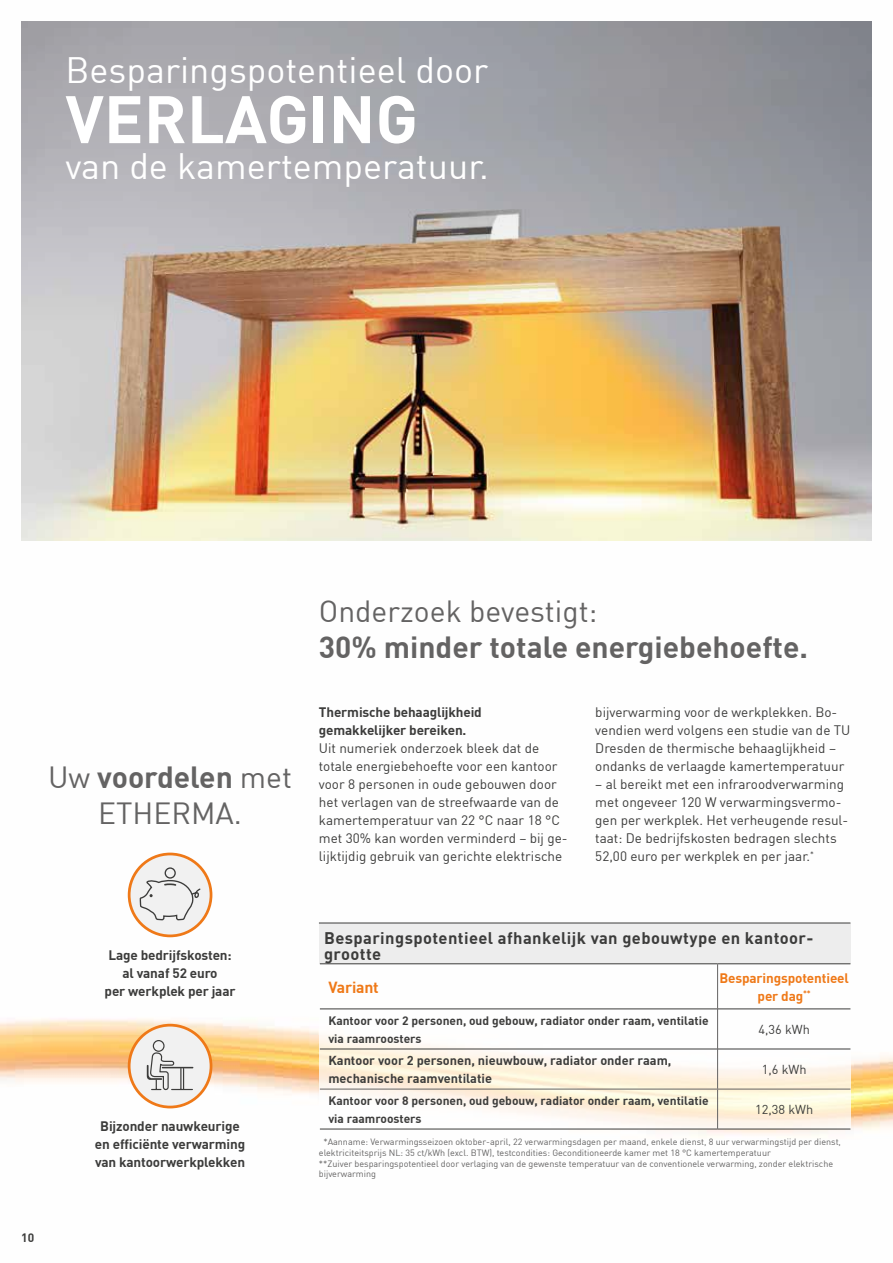
<style>
.page{position:relative;width:893px;height:1263px;background:#fff}
.page>*{position:absolute;margin:0;border:0;box-sizing:border-box;transform-origin:0 0}
.t1{font:700 66px "DIN";color:#fff}
.t2{font:36px "DIN";color:#fff}
.t3{font:30px/36px "DIN";color:#646363;text-align:center}
.t4{font:700 30px "DIN";color:#646363}
.t5{font:700 16.5px/15.8px "DIN";letter-spacing:.025em;color:#3c3c3b}
.t6{font:700 15.75px "DIN";letter-spacing:-.01em;color:#ef7918}
.t7{font:13.5px/18px "DIN";color:#3c3c3b}
.t8{font:700 13.5px/18px "DIN";letter-spacing:-.01em;color:#3c3c3b;text-align:center}
.t9{font:700 13.5px/18px "DIN";letter-spacing:-.01em;color:#ef7918;text-align:center}
.t10{font:700 12.75px/18px "DIN";color:#3c3c3b}
.t11{font:12.75px "DIN";color:#3c3c3b}
.t12{font:700 12px/18px "DIN";color:#3c3c3b}
.t13{font:9px/10.8px "DIN";color:#646363}
.s1{font-weight:700}
</style>
<div class="page">
<img style="left:0;top:540px;width:893px;height:597px">
<svg style="left:319px;top:963px;width:531px;height:165px"></svg>
<img style="left:21px;top:21px;width:851px;height:519px">
<svg style="left:21px;top:22px;width:851px;height:299px;background:#aaa29f"></svg>
<div style="left:293px;top:682px;width:295px;height:208px;background:#fff"></div>
<div style="left:319px;top:923px;width:531px;height:40px;background:#ededed"></div>
<hr style="left:320px;top:1009px;width:397px;height:1px;background:#3c3c3b">
<hr style="left:320px;top:1049px;width:397px;height:1px;background:#3c3c3b">
<hr style="left:320px;top:1129px;width:398px;height:1px;background:#3c3c3b">
<hr style="left:718px;top:1009px;width:132px;height:1px;background:#3c3c3b">
<hr style="left:718px;top:1049px;width:132px;height:1px;background:#3c3c3b">
<hr style="left:718px;top:1129px;width:132px;height:1px;background:#3c3c3b">
<hr style="left:320px;top:963px;width:398px;height:1px;background:#3c3c3b">
<hr style="left:718px;top:963px;width:132px;height:1px;background:#3c3c3b">
<hr style="left:320px;top:1089px;width:398px;height:1px;background:#646363">
<hr style="left:718px;top:1089px;width:132px;height:1px;background:#646363">
<hr style="left:717px;top:964px;width:1px;height:45px;background:#646363">
<hr style="left:717px;top:1009px;width:1px;height:40px;background:#646363">
<hr style="left:717px;top:1049px;width:1px;height:40px;background:#646363">
<hr style="left:717px;top:1089px;width:1px;height:40px;background:#646363">
<div style="left:129px;top:1025px;width:82px;height:82px;background:#f1f1f1;border-radius:50%"></div>
<div style="left:128px;top:1024px;width:84px;height:84px;border:3px solid #ef7918;border-radius:50%"></div>
<svg style="left:147px;top:1040px;width:45px;height:51px"></svg>
<hr style="left:162px;top:1067px;width:31px;height:1px;background:#3c3c3b">
<hr style="left:319px;top:923px;width:531px;height:1px;background:#3c3c3b">
<svg style="left:129px;top:854px;width:82px;height:82px;fill:#f1f1f1"></svg>
<div style="left:128px;top:853px;width:84px;height:84px;border:3px solid #ef7918;border-radius:50%"></div>
<svg style="left:139px;top:867px;width:62px;height:54px"></svg>
<h2 class="t2" style="left:65px;top:48px;width:424px">Besparingspotentieel door</h2>
<h1 class="t1" style="left:65px;top:76px;width:353px">VERLAGING</h1>
<h2 class="t2" style="left:65px;top:144px;width:425px">van de kamertemperatuur.</h2>
<h3 class="t3" style="left:48px;top:758px;width:246px">Uw <span class="s1">voordelen</span> met<br>ETHERMA.</h3>
<p class="t12" style="left:21px;top:1228px;width:15px">10</p>
<p class="t8" style="left:105px;top:945px;width:132px">Lage bedrijfskosten: al vanaf 52 euro<br>per werkplek per jaar</p>
<p class="t8" style="left:95px;top:1116px;width:152px">Bijzonder nauwkeurige en efficiënte verwarming van kantoorwerkplekken</p>
<h3 class="t3" style="left:319px;top:592px;width:280px">Onderzoek bevestigt:</h3>
<h3 class="t4" style="left:319px;top:627px;width:491px">30% minder totale energiebehoefte.</h3>
<p class="t8" style="left:319px;top:703px;width:164px;text-align:left">Thermische behaaglijkheid gemakkelijker bereiken.</p>
<p class="t7" style="left:319px;top:739px;width:250px">Uit numeriek onderzoek bleek dat de totale energiebehoefte voor een kantoor voor 8 personen in oude gebouwen door het verlagen van de streefwaarde van de kamertemperatuur van 22 °C naar 18 °C met 30% kan worden verminderd – bij ge&shy;lijktijdig gebruik van gerichte elektrische</p>
<p class="t7" style="left:595px;top:703px;width:257px">bijverwarming voor de werkplekken. Bo&shy;vendien werd volgens een studie van de TU Dresden de thermische behaaglijkheid – ondanks de verlaagde kamertemperatuur</p>
<p class="t7" style="left:595px;top:775px;width:255px">– al bereikt met een infraroodverwarming met ongeveer 120 W verwarmingsvermo&shy;gen per werkplek. Het verheugende resul&shy;taat: De bedrijfskosten bedragen slechts 52,00 euro per werkplek en per jaar.<sup>*</sup></p>
<p class="t5" style="left:324px;top:929px;width:491px">Besparingspotentieel afhankelijk van gebouwtype en kantoor&shy;grootte</p>
<p class="t6" style="left:328px;top:976px;width:52px">Variant</p>
<p class="t9" style="left:719px;top:968px;width:131px">Besparingspotentieel per dag<sup>**</sup></p>
<p class="t12" style="left:328px;top:1011px;width:382px">Kantoor voor 2 personen, oud gebouw, radiator onder raam, ventilatie via raamroosters</p>
<p class="t11" style="left:758px;top:1021px;width:53px">4,36 kWh</p>
<p class="t10" style="left:328px;top:1051px;width:345px">Kantoor voor 2 personen, nieuwbouw, radiator onder raam, mechanische raamventilatie</p>
<p class="t11" style="left:762px;top:1061px;width:46px">1,6 kWh</p>
<p class="t12" style="left:328px;top:1091px;width:382px">Kantoor voor 8 personen, oud gebouw, radiator onder raam, ventilatie via raamroosters</p>
<p class="t11" style="left:755px;top:1101px;width:60px">12,38 kWh</p>
<p class="t13" style="left:319px;top:1136px;width:524px;text-indent:4px">*Aanname: Verwarmingsseizoen oktober-april, 22 verwarmingsdagen per maand, enkele dienst, 8 uur verwarmingstijd per dienst, elektriciteitsprijs NL: 35 ct/kWh (excl. BTW), testcondities: Geconditioneerde kamer met 18 °C kamertemperatuur<br>**Zuiver besparingspotentieel door verlaging van de gewenste temperatuur van de conventionele verwarming, zonder elektrische bijverwarming</p>
</div>
